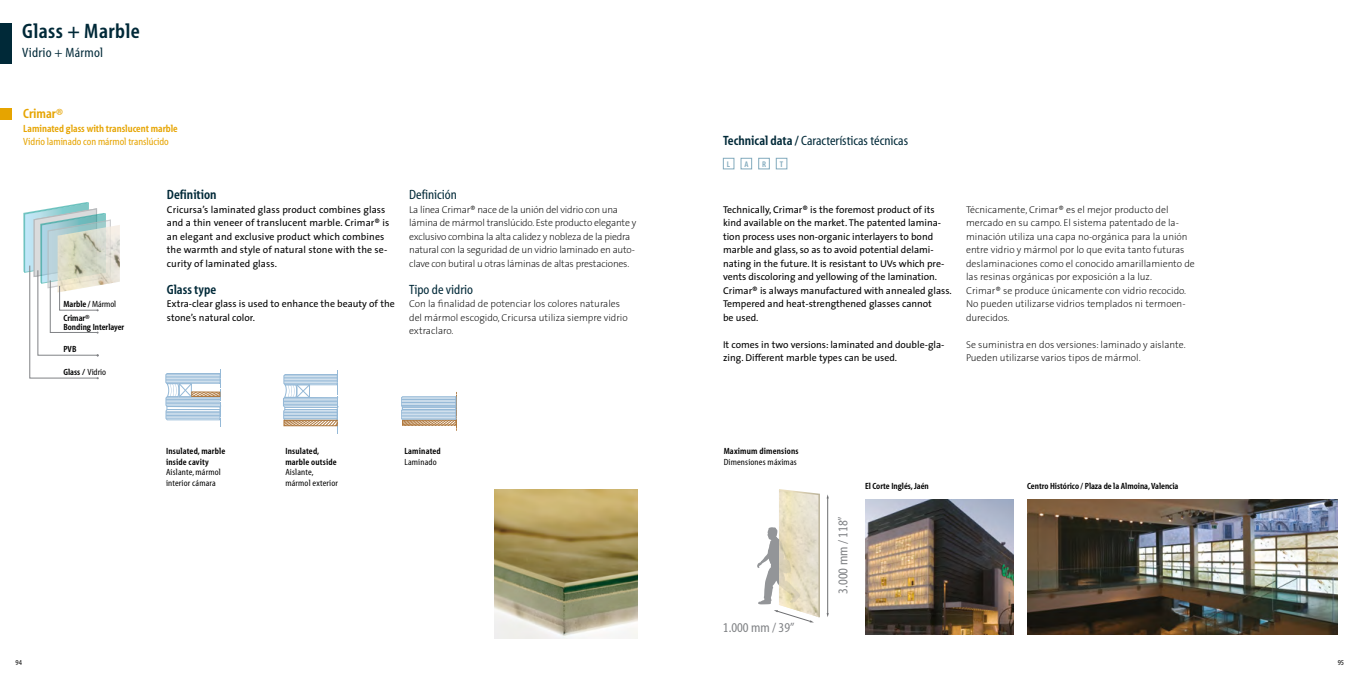
<style>
.page{position:relative;width:1361px;height:681px;background:#fff}
.page>*{position:absolute;margin:0;border:0;box-sizing:border-box;transform-origin:0 0}
.t1{font:700 21px "Berlin Myriad";letter-spacing:.02em;color:#002938}
.t2{font:13.5px "Berlin Myriad";color:#002938}
.t3{font:13.5px "Berlin Myriad";color:#808285}
.t4{font:700 13.5px "Berlin Myriad";color:#002938}
.t5{font:13.5px "Berlin Myriad";letter-spacing:.02em;color:#002938}
.t6{font:700 13.5px "Berlin Myriad";color:#e6a400}
.t7{font:700 10.5px "Berlin Myriad";color:#e6a400}
.t8{font:10.5px "Berlin Myriad";color:#e6a400}
.t9{font:9.9px/13.5px "The Sans";color:#000}
.t10{font:200 9.9px/13.5px "The Sans";color:#000}
.t11{font:200 9.9px/13.5px "The Sans";letter-spacing:-.02em;color:#000}
.t12{font:700 9px/10.5px "Berlin Myriad";letter-spacing:.005em;color:#000}
.t13{font:9px/10.5px "Berlin Myriad";letter-spacing:.02em;color:#000}
.t14{font:700 8.25px "Berlin Myriad";color:#82aabd}
.t15{font:7.5px "Berlin Myriad";color:#000}
.s1{font-weight:400}
.s2{font-weight:700}
.s3{font-family:"The Sans"}
</style>
<div class="page">
<svg style="left:166px;top:369px;width:55px;height:58px"></svg>
<div style="left:192px;top:391px;width:28px;height:5px;border:1px solid #b0793e"></div>
<hr style="left:166px;top:382px;width:54px;height:1px;background:#95b9d7">
<hr style="left:166px;top:380px;width:54px;height:1px;background:#95b9d7">
<hr style="left:166px;top:379px;width:54px;height:1px;background:#95b9d7">
<hr style="left:166px;top:377px;width:54px;height:1px;background:#95b9d7">
<hr style="left:166px;top:376px;width:54px;height:1px;background:#95b9d7">
<hr style="left:166px;top:374px;width:54px;height:1px;background:#95b9d7">
<hr style="left:166px;top:404px;width:54px;height:1px;background:#95b9d7">
<hr style="left:166px;top:403px;width:54px;height:1px;background:#95b9d7">
<hr style="left:166px;top:402px;width:54px;height:1px;background:#95b9d7">
<hr style="left:166px;top:400px;width:54px;height:1px;background:#95b9d7">
<hr style="left:166px;top:399px;width:54px;height:1px;background:#95b9d7">
<hr style="left:166px;top:397px;width:54px;height:1px;background:#95b9d7">
<hr style="left:166px;top:418px;width:54px;height:1px;background:#95b9d7">
<hr style="left:166px;top:416px;width:54px;height:1px;background:#95b9d7">
<hr style="left:166px;top:415px;width:54px;height:1px;background:#95b9d7">
<hr style="left:166px;top:413px;width:54px;height:1px;background:#95b9d7">
<hr style="left:166px;top:412px;width:54px;height:1px;background:#95b9d7">
<hr style="left:166px;top:411px;width:54px;height:1px;background:#95b9d7">
<svg style="left:401px;top:392px;width:56px;height:38px"></svg>
<hr style="left:401px;top:405px;width:55px;height:1px;background:#95b9d7">
<hr style="left:401px;top:403px;width:55px;height:1px;background:#95b9d7">
<hr style="left:401px;top:402px;width:55px;height:1px;background:#95b9d7">
<hr style="left:401px;top:400px;width:55px;height:1px;background:#95b9d7">
<hr style="left:401px;top:399px;width:55px;height:1px;background:#95b9d7">
<hr style="left:401px;top:398px;width:55px;height:1px;background:#95b9d7">
<hr style="left:401px;top:418px;width:55px;height:1px;background:#95b9d7">
<hr style="left:401px;top:416px;width:55px;height:1px;background:#95b9d7">
<hr style="left:401px;top:415px;width:55px;height:1px;background:#95b9d7">
<hr style="left:401px;top:413px;width:55px;height:1px;background:#95b9d7">
<hr style="left:401px;top:412px;width:55px;height:1px;background:#95b9d7">
<hr style="left:401px;top:410px;width:55px;height:1px;background:#95b9d7">
<svg style="left:283px;top:370px;width:56px;height:64px"></svg>
<div style="left:284px;top:420px;width:53px;height:6px;border:1px solid #b0793e"></div>
<hr style="left:284px;top:383px;width:53px;height:1px;background:#95b9d7">
<hr style="left:284px;top:381px;width:53px;height:1px;background:#95b9d7">
<hr style="left:284px;top:380px;width:53px;height:1px;background:#95b9d7">
<hr style="left:284px;top:378px;width:53px;height:1px;background:#95b9d7">
<hr style="left:284px;top:377px;width:53px;height:1px;background:#95b9d7">
<hr style="left:284px;top:375px;width:53px;height:1px;background:#95b9d7">
<hr style="left:283px;top:405px;width:54px;height:1px;background:#95b9d7">
<hr style="left:283px;top:404px;width:54px;height:1px;background:#95b9d7">
<hr style="left:283px;top:402px;width:54px;height:1px;background:#95b9d7">
<hr style="left:283px;top:401px;width:54px;height:1px;background:#95b9d7">
<hr style="left:283px;top:399px;width:54px;height:1px;background:#95b9d7">
<hr style="left:283px;top:398px;width:54px;height:1px;background:#95b9d7">
<hr style="left:284px;top:418px;width:53px;height:1px;background:#95b9d7">
<hr style="left:284px;top:416px;width:53px;height:1px;background:#95b9d7">
<hr style="left:284px;top:415px;width:53px;height:1px;background:#95b9d7">
<hr style="left:284px;top:413px;width:53px;height:1px;background:#95b9d7">
<hr style="left:284px;top:412px;width:53px;height:1px;background:#95b9d7">
<hr style="left:284px;top:411px;width:53px;height:1px;background:#95b9d7">
<svg style="left:23px;top:202px;width:97px;height:177px"></svg>
<img style="left:494px;top:489px;width:144px;height:149px">
<img style="left:865px;top:499px;width:148px;height:135px">
<img style="left:1027px;top:499px;width:310px;height:135px">
<hr style="left:827px;top:497px;width:1px;height:116px;background:#6d6e71">
<svg style="left:757px;top:489px;width:63px;height:133px"></svg>
<div style="left:723px;top:158px;width:11px;height:11px;border:1px solid #82aabd"></div>
<div style="left:740px;top:158px;width:12px;height:11px;border:1px solid #82aabd"></div>
<div style="left:758px;top:158px;width:12px;height:11px;border:1px solid #82aabd"></div>
<div style="left:776px;top:158px;width:11px;height:11px;border:1px solid #82aabd"></div>
<div style="left:0;top:108px;width:11px;height:11px;background:#e6a400"></div>
<div style="left:0;top:23px;width:11px;height:41px;background:#002938"></div>
<h1 class="t1" style="left:22px;top:20px;width:119px">Glass + Marble</h1>
<h2 class="t5" style="left:22px;top:46px;width:82px">Vidrio + Mármol</h2>
<h2 class="t6" style="left:23px;top:107px;width:41px">Crimar®</h2>
<p class="t7" style="left:23px;top:123px;width:156px">Laminated glass with translucent marble</p>
<p class="t8" style="left:23px;top:136px;width:147px">Vidrio laminado con mármol translúcido</p>
<p class="t12" style="left:63px;top:297px;width:54px;line-height:13.5px">Marble / <span class="s1">Mármol<br></span>Crimar®</p>
<p class="t12" style="left:63px;top:321px;width:62px">Bonding Interlayer</p>
<p class="t12" style="left:63px;top:344px;width:14px">PVB</p>
<p class="t13" style="left:63px;top:367px;width:44px"><span class="s2">Glass</span> <span class="s3">/</span> Vidrio</p>
<h2 class="t4" style="left:167px;top:188px;width:51px">Definition</h2>
<p class="t9" style="left:167px;top:202px;width:224px">Cricursa’s laminated glass product combines glass and a thin veneer of translucent marble. Crimar® is an elegant and exclusive product which combines the warmth and style of natural stone with the se&shy;curity of laminated glass.</p>
<h2 class="t4" style="left:167px;top:282px;width:51px">Glass type</h2>
<p class="t9" style="left:167px;top:296px;width:229px">Extra-clear glass is used to enhance the beauty of the stone’s natural color.</p>
<h2 class="t2" style="left:409px;top:188px;width:49px">Definición</h2>
<p class="t11" style="left:409px;top:202px;width:229px">La línea Crimar® nace de la unión del vidrio con una lámina de mármol translúcido. Este producto elegante y exclusivo combina la alta calidez y nobleza de la piedra natural con la seguridad de un vidrio laminado en auto&shy;clave con butiral u otras láminas de altas prestaciones.</p>
<h2 class="t2" style="left:409px;top:282px;width:65px">Tipo de vidrio</h2>
<p class="t10" style="left:409px;top:296px;width:220px">Con la finalidad de potenciar los colores naturales del mármol escogido, Cricursa utiliza siempre vidrio extraclaro.</p>
<p class="t12" style="left:166px;top:446px;width:61px">Insulated, marble inside cavity</p>
<p class="t13" style="left:166px;top:467px;width:56px">Aislante, mármol interior cámara</p>
<p class="t12" style="left:285px;top:446px;width:53px">Insulated, marble outside</p>
<p class="t13" style="left:285px;top:467px;width:54px">Aislante, mármol exterior</p>
<p class="t12" style="left:404px;top:446px;width:38px">Laminated</p>
<p class="t13" style="left:404px;top:457px;width:34px">Laminado</p>
<p class="t15" style="left:16px;top:658px;width:8px">94</p>
<h2 class="t2" style="left:723px;top:134px;width:187px"><span class="s2">Technical data /</span> Características técnicas</h2>
<p class="t14" style="left:727px;top:160px;width:5px">L</p>
<p class="t14" style="left:744px;top:160px;width:6px">A</p>
<p class="t14" style="left:762px;top:160px;width:5px">R</p>
<p class="t14" style="left:780px;top:160px;width:5px">T</p>
<p class="t9" style="left:723px;top:202px;width:230px">Technically, Crimar® is the foremost product of its kind available on the market. The patented lamina&shy;tion process uses non-organic interlayers to bond marble and glass, so as to avoid potential delami&shy;nating in the future. It is resistant to UVs which pre&shy;vents discoloring and yellowing of the lamination.<br>Crimar® is always manufactured with annealed glass.<br>Tempered and heat-strengthened glasses cannot<br>be used.</p>
<p class="t9" style="left:723px;top:337px;width:223px">It comes in two versions: laminated and double-gla&shy;zing. Different marble types can be used.</p>
<p class="t10" style="left:966px;top:202px;width:230px">Técnicamente, Crimar® es el mejor producto del mercado en su campo. El sistema patentado de la&shy;minación utiliza una capa no-orgánica para la unión entre vidrio y mármol por lo que evita tanto futuras deslaminaciones como el conocido amarillamiento de las resinas orgánicas por exposición a la luz.<br>Crimar® se produce únicamente con vidrio recocido.<br>No pueden utilizarse vidrios templados ni termoen&shy;durecidos.</p>
<p class="t10" style="left:966px;top:337px;width:221px">Se suministra en dos versiones: laminado y aislante.<br>Pueden utilizarse varios tipos de mármol.</p>
<p class="t12" style="left:723px;top:446px;width:76px">Maximum dimensions</p>
<p class="t13" style="left:723px;top:457px;width:75px">Dimensiones máximas</p>
<h2 class="t3" style="left:723px;top:620px;width:73px">1.000 mm / 39”</h2>
<h2 class="t3" style="left:836px;top:593px;width:79px;rotate:-90deg">3.000 mm / 118”</h2>
<p class="t12" style="left:865px;top:481px;width:65px">El Corte Inglés, Jaén</p>
<p class="t12" style="left:1027px;top:481px;width:153px">Centro Histórico / Plaza de la Almoina, Valencia</p>
<p class="t15" style="left:1337px;top:658px;width:8px">95</p>
</div>
